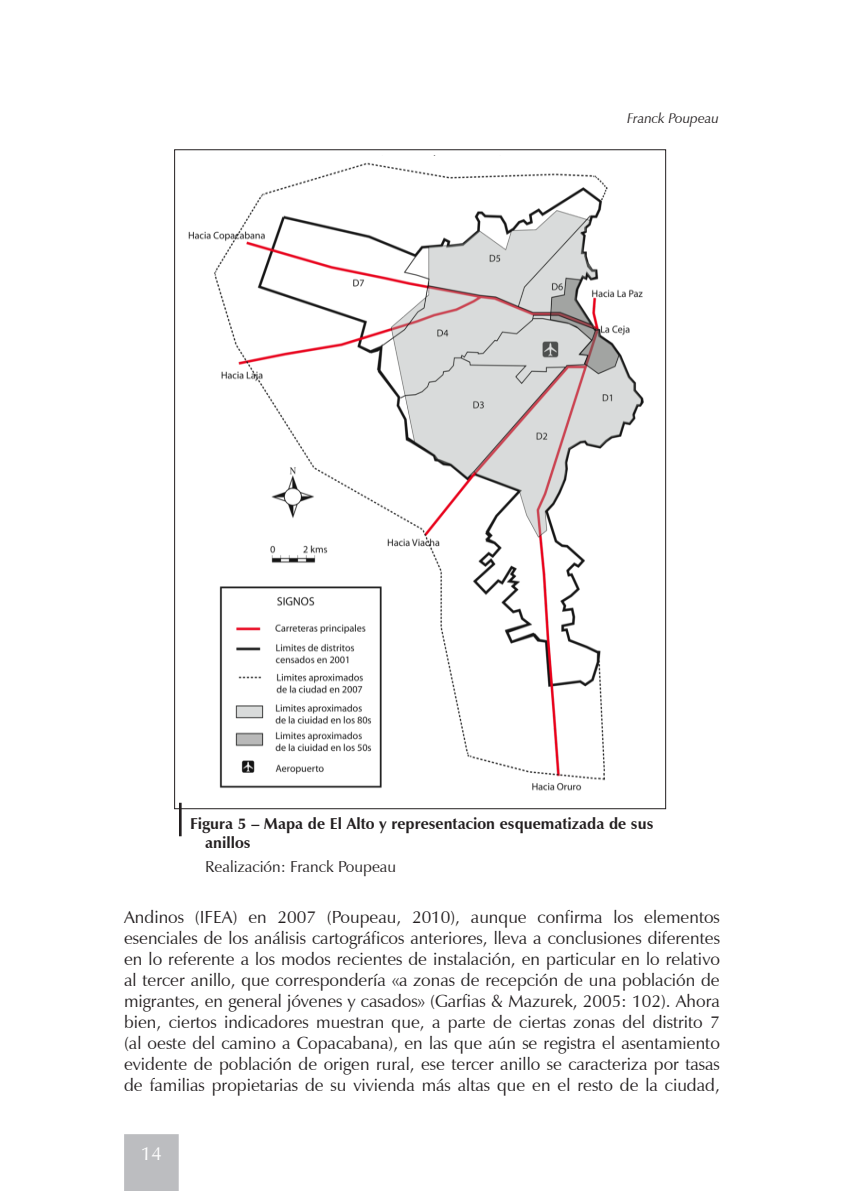
<style>
.page{position:relative;width:844px;height:1191px;background:#fff}
.page>*{position:absolute;margin:0;border:0;box-sizing:border-box;transform-origin:0 0}
.t1{font:19.25px "Zapf Humanist 601 BT";color:#fff}
.TEXTO{font:17.5px/21px "Zapf Humanist 601 BT";color:#231f20;text-align:justify}
.LEYENDA{font:700 15.75px/18.9px "Zapf Humanist 601 BT";color:#231f20}
.LEYENDA-2{font:15.75px "Zapf Humanist 601 BT";color:#231f20}
.t2{font:italic 14px "Zapf Humanist 601 BT";color:#231f20}
</style>
<div class="page">
<div style="left:124px;top:1134px;width:55px;height:57px;background:#bcbdc0"></div>
<hr style="left:179px;top:802px;width:2px;height:34px;background:#231f20">
<img style="left:180px;top:162px;width:464px;height:642px">
<p class="t2" style="left:627px;top:110px;width:93px">Franck Poupeau</p>
<p class="LEYENDA" style="left:205px;top:814px;width:450px;text-indent:-15px">Figura 5 – Mapa de El Alto y representacion esquematizada de sus anillos</p>
<p class="LEYENDA-2" style="left:205px;top:856px;width:192px">Realización: Franck Poupeau</p>
<p class="TEXTO" style="left:124px;top:906px;width:597px">Andinos (IFEA) en 2007 (Poupeau, 2010), aunque confirma los elementos esenciales de los análisis cartográficos anteriores, lleva a conclusiones diferentes en lo referente a los modos recientes de instalación, en particular en lo relativo al tercer anillo, que correspondería «a zonas de recepción de una población de migrantes, en general jóvenes y casados» (Garfias &amp; Mazurek, 2005: 102). Ahora bien, ciertos indicadores muestran que, a parte de ciertas zonas del distrito 7 (al oeste del camino a Copacabana), en las que aún se registra el asentamiento evidente de población de origen rural, ese tercer anillo se caracteriza por tasas de familias propietarias de su vivienda más altas que en el resto de la ciudad,</p>
<p class="t1" style="left:141px;top:1141px;width:23px">14</p>
</div>
